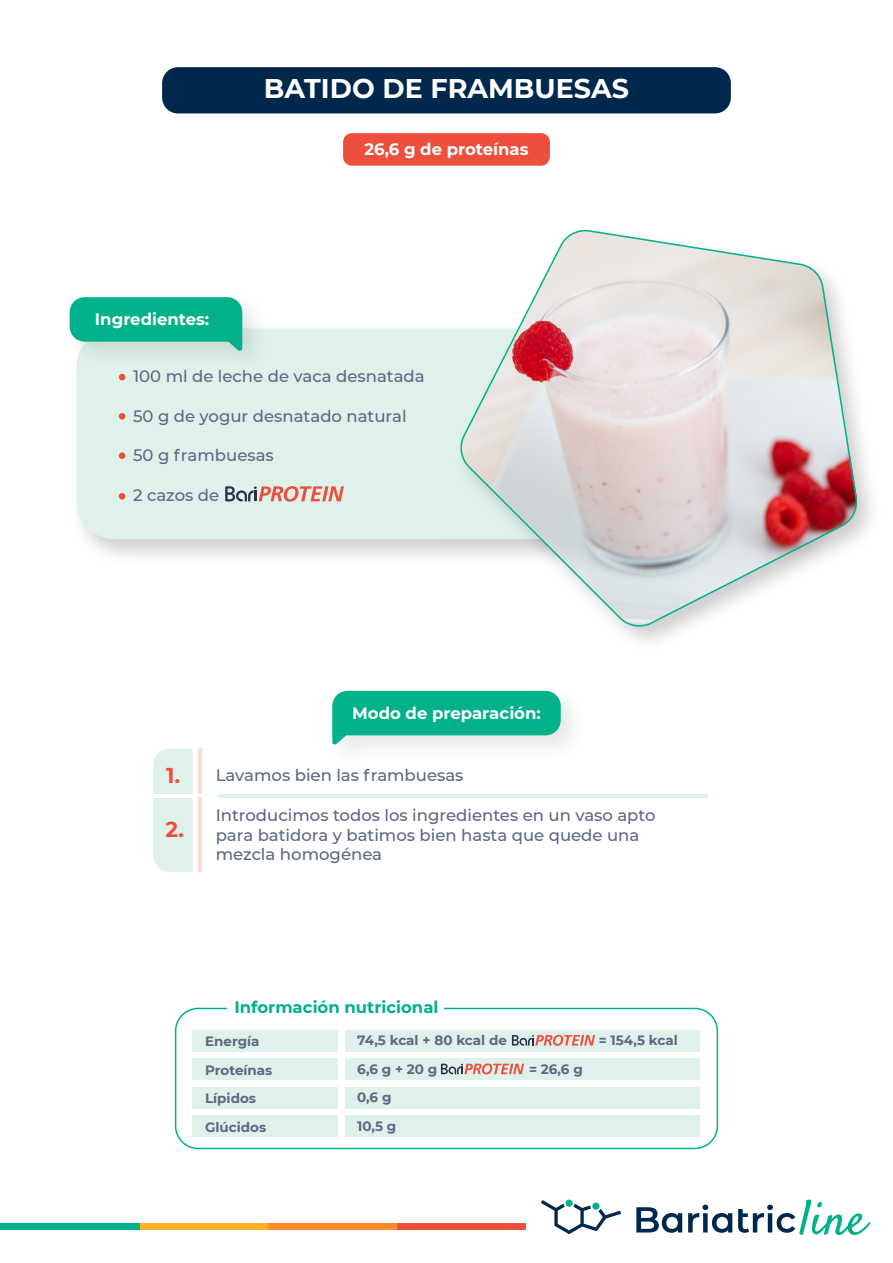
<style>
.page{position:relative;width:893px;height:1263px;background:#fff}
.page>*{position:absolute;margin:0;border:0;box-sizing:border-box;transform-origin:0 0}
.t1{font:700 27px "Montserrat";color:#fff}
.t2{font:700 21.45px "Montserrat";color:#ee4f3d}
.t3{font:500 16.5px/19.8px "Montserrat";color:#5b6883}
.t4{font:700 16.5px "Montserrat";color:#fff}
.t5{font:700 16.5px "Montserrat";color:#00b18a}
.t6{font:700 13.5px/28.5px "Montserrat";color:#5b6883}
</style>
<div class="page">
<div style="left:193px;top:1030px;width:507px;height:22px;background:#def2eb"></div>
<div style="left:193px;top:1058px;width:507px;height:22px;background:#def2eb"></div>
<div style="left:193px;top:1087px;width:507px;height:21px;background:#def2eb"></div>
<div style="left:193px;top:1115px;width:507px;height:22px;background:#def2eb"></div>
<div style="left:338px;top:1018px;width:6px;height:125px;background:#fff"></div>
<div style="left:175px;top:1008px;width:543px;height:141px;border:2px solid #00b18a;border-radius:23px"></div>
<div style="left:228px;top:997px;width:216px;height:23px;background:#fff"></div>
<div style="left:162px;top:67px;width:569px;height:46px;background:#00284c;border-radius:16px"></div>
<div style="left:77px;top:328px;width:739px;height:211px;background:#def2eb;border-radius:38px"></div>
<img style="left:69px;top:308px;width:207px;height:76px">
<svg style="left:70px;top:297px;width:172px;height:55px"></svg>
<div style="left:0;top:1223px;width:140px;height:7px;background:#00b18a"></div>
<div style="left:140px;top:1223px;width:129px;height:7px;background:#feb127"></div>
<div style="left:269px;top:1223px;width:128px;height:7px;background:#ff8c2b"></div>
<div style="left:397px;top:1223px;width:129px;height:7px;background:#ee4f3d"></div>
<svg style="left:119px;top:374px;width:6px;height:6px"></svg>
<div style="left:119px;top:413px;width:6px;height:7px;background:#ee4f3d;border-radius:50%"></div>
<div style="left:119px;top:452px;width:6px;height:7px;background:#ee4f3d;border-radius:50%"></div>
<div style="left:119px;top:493px;width:6px;height:7px;background:#ee4f3d;border-radius:50%"></div>
<svg style="left:225px;top:486px;width:119px;height:16px"></svg>
<svg style="left:441px;top:1063px;width:83px;height:11px"></svg>
<svg style="left:512px;top:1035px;width:83px;height:11px"></svg>
<svg style="left:153px;top:748px;width:40px;height:124px"></svg>
<hr style="left:140px;top:794px;width:55px;height:3px;background:#fff">
<hr style="left:198px;top:748px;width:3px;height:46px;background:#ee4f3d">
<hr style="left:198px;top:797px;width:3px;height:75px;background:#ee4f3d">
<hr style="left:218px;top:794px;width:489px;height:3px;background:#def2eb">
<img style="left:448px;top:328px;width:424px;height:313px">
<svg style="left:457px;top:229px;width:401px;height:399px"></svg>
<svg style="left:541px;top:1199px;width:80px;height:35px"></svg>
<svg style="left:636px;top:1207px;width:46px;height:26px"></svg>
<svg style="left:688px;top:1205px;width:44px;height:28px"></svg>
<svg style="left:738px;top:1199px;width:132px;height:36px"></svg>
<div style="left:343px;top:133px;width:207px;height:33px;background:#ee4f3d;border-radius:9px"></div>
<svg style="left:332px;top:691px;width:229px;height:54px"></svg>
<h1 class="t1" style="left:264px;top:69px;width:367px">BATIDO DE FRAMBUESAS</h1>
<p class="t4" style="left:95px;top:307px;width:116px">Ingredientes:</p>
<p class="t4" style="left:364px;top:137px;width:166px">26,6 g de proteínas</p>
<p class="t3" style="left:133px;top:366px;width:293px">100 ml de leche de vaca desnatada</p>
<p class="t3" style="left:133px;top:405px;width:275px">50 g de yogur desnatado natural</p>
<p class="t3" style="left:133px;top:445px;width:142px">50 g frambuesas</p>
<p class="t3" style="left:133px;top:484px;width:88px">2 cazos de</p>
<h2 class="t2" style="left:166px;top:759px;width:16px">1.</h2>
<h2 class="t2" style="left:166px;top:814px;width:20px">2.</h2>
<p class="t4" style="left:352px;top:701px;width:190px">Modo de preparación:</p>
<p class="t3" style="left:216px;top:765px;width:249px">Lavamos bien las frambuesas</p>
<p class="t3" style="left:216px;top:804px;width:441px">Introducimos todos los ingredientes en un vaso apto para batidora y batimos bien hasta que quede una mezcla homogénea</p>
<p class="t5" style="left:234px;top:995px;width:206px">Información nutricional</p>
<p class="t6" style="left:205px;top:1026px;width:69px">Energía<br>Proteínas<br>Lípidos<br>Glúcidos</p>
<p class="t6" style="left:357px;top:1025px;width:151px">74,5 kcal + 80 kcal de</p>
<p class="t6" style="left:599px;top:1025px;width:81px">= 154,5 kcal</p>
<p class="t6" style="left:357px;top:1054px;width:82px">6,6 g + 20 g</p>
<p class="t6" style="left:529px;top:1054px;width:55px">= 26,6 g</p>
<p class="t6" style="left:357px;top:1082px;width:41px">0,6 g<br>10,5 g</p>
</div>
